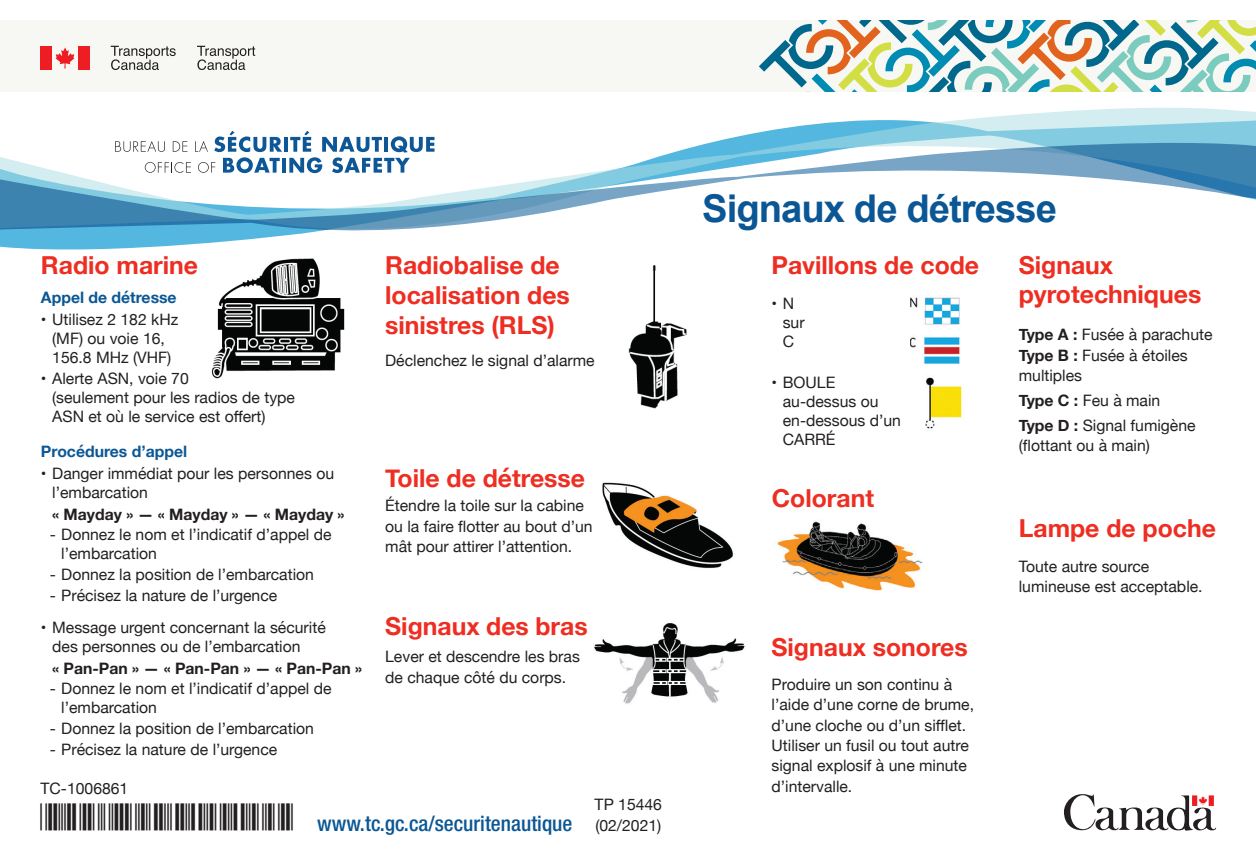
<style>
.page{position:relative;width:1256px;height:851px;background:#fff}
.page>*{position:absolute;margin:0;border:0;box-sizing:border-box;transform-origin:0 0}
.t1{font:700 38.25px "Arial";letter-spacing:-.025em;color:#0b5795}
.t2{font:700 24.75px/29.7px "Helvetica Neue";color:#ee2e22}
.link{font:500 condensed 21.15px "Helvetica Neue LT Std";color:#0b5795}
.body{font:15.75px/19.1px "Helvetica Neue";color:#231f20}
.t3{font:700 15.75px "Helvetica Neue";color:#231f20}
.t4{font:700 15.75px "Helvetica Neue";color:#0b5795}
.s1{font-weight:700}
</style>
<div class="page">
<svg style="left:0;top:107px;width:1161px;height:143px"></svg>
<svg style="left:0;top:108px;width:1256px;height:35px"></svg>
<svg style="left:0;top:143px;width:1256px;height:87px"></svg>
<div style="left:0;top:21px;width:1256px;height:71px;background:#f7f7f4"></div>
<svg style="left:759px;top:21px;width:497px;height:71px"></svg>
<div style="left:41px;top:46px;width:11px;height:24px;background:#ee1d23"></div>
<svg style="left:56px;top:47px;width:18px;height:21px"></svg>
<div style="left:78px;top:46px;width:12px;height:24px;background:#ee1d23"></div>
<svg style="left:197px;top:46px;width:58px;height:24px"></svg>
<svg style="left:111px;top:46px;width:65px;height:24px"></svg>
<hr style="left:282px;top:158px;width:4px;height:15px;background:#0d5796">
<svg style="left:115px;top:131px;width:167px;height:42px"></svg>
<hr style="left:284px;top:137px;width:4px;height:15px;background:#0d5796">
<svg style="left:289px;top:131px;width:145px;height:42px"></svg>
<img style="left:211px;top:258px;width:134px;height:121px">
<img style="left:628px;top:265px;width:59px;height:144px">
<img style="left:594px;top:623px;width:151px;height:81px">
<img style="left:602px;top:482px;width:131px;height:87px">
<img style="left:910px;top:297px;width:52px;height:132px">
<img style="left:777px;top:521px;width:146px;height:70px">
<svg style="left:1064px;top:794px;width:152px;height:36px"></svg>
<h2 class="t2" style="left:41px;top:251px;width:159px">Radio marine</h2>
<h3 class="t4" style="left:41px;top:285px;width:137px">Appel de détresse</h3>
<p class="body" style="left:41px;top:311px;width:139px;text-align:center">• Utilisez 2 182 kHz (MF) ou voie 16,<br>156.8 MHz (VHF)</p>
<p class="body" style="left:52px;top:369px;width:244px;text-indent:-11px">• Alerte ASN, voie 70<br>(seulement pour les radios de type<br>ASN et où le service est offert)</p>
<h3 class="t4" style="left:41px;top:439px;width:148px">Procédures d’appel</h3>
<p class="body" style="left:52px;top:465px;width:283px;text-indent:-11px">• Danger immédiat pour les personnes ou l’embarcation</p>
<p class="t3" style="left:52px;top:501px;width:294px">« Mayday » — « Mayday » — « Mayday »</p>
<p class="body" style="left:61px;top:526px;width:272px;text-indent:-11px">- Donnez le nom et l’indicatif d’appel de l’embarcation</p>
<p class="body" style="left:50px;top:566px;width:265px">- Donnez la position de l’embarcation</p>
<p class="body" style="left:50px;top:586px;width:229px">- Précisez la nature de l’urgence</p>
<p class="body" style="left:52px;top:618px;width:275px;text-indent:-11px">• Message urgent concernant la sécurité des personnes ou de l’embarcation</p>
<p class="t3" style="left:52px;top:655px;width:311px">« Pan-Pan » — « Pan-Pan » — « Pan-Pan »</p>
<p class="body" style="left:61px;top:680px;width:272px;text-indent:-11px">- Donnez le nom et l’indicatif d’appel de l’embarcation</p>
<p class="body" style="left:50px;top:720px;width:265px">- Donnez la position de l’embarcation</p>
<p class="body" style="left:50px;top:740px;width:229px">- Précisez la nature de l’urgence</p>
<p class="body" style="left:41px;top:779px;width:89px">TC-1006861</p>
<h2 class="t2" style="left:385px;top:251px;width:186px">Radiobalise de localisation des sinistres (RLS)</h2>
<p class="body" style="left:385px;top:352px;width:211px">Déclenchez le signal d’alarme</p>
<h2 class="t2" style="left:385px;top:464px;width:201px">Toile de détresse</h2>
<p class="body" style="left:385px;top:496px;width:209px;line-height:20.2px">Étendre la toile sur la cabine ou la faire flotter au bout d’un mât pour attirer l’attention.</p>
<h2 class="t2" style="left:385px;top:612px;width:204px">Signaux des bras</h2>
<p class="body" style="left:385px;top:647px;width:196px;line-height:20.2px">Lever et descendre les bras de chaque côté du corps.</p>
<p class="link" style="left:317px;top:810px;width:257px">www.tc.gc.ca/securitenautique</p>
<p class="body" style="left:594px;top:794px;width:69px;line-height:21.2px">TP 15446 (02/2021)</p>
<h1 class="t1" style="left:702px;top:183px;width:356px">Signaux de détresse</h1>
<h2 class="t2" style="left:771px;top:251px;width:209px">Pavillons de code</h2>
<p class="body" style="left:782px;top:294px;width:23px;text-indent:-11px">• N sur<br>C</p>
<p class="body" style="left:782px;top:374px;width:120px;text-indent:-11px">• BOULE au-dessus ou en-dessous d’un<br>CARRÉ</p>
<h2 class="t2" style="left:772px;top:484px;width:104px">Colorant</h2>
<h2 class="t2" style="left:771px;top:632px;width:198px">Signaux sonores</h2>
<p class="body" style="left:771px;top:675px;width:204px;line-height:20.2px">Produire un son continu à l’aide d’une corne de brume, d’une cloche ou d’un sifflet.<br>Utiliser un fusil ou tout autre signal explosif à une minute d’intervalle.</p>
<h2 class="t2" style="left:1018px;top:251px;width:184px">Signaux pyrotechniques</h2>
<p class="body" style="left:1018px;top:325px;width:195px;line-height:20.2px"><span class="s1">Type A :</span> Fusée à parachute<br><span class="s1">Type B :</span> Fusée à étoiles multiples</p>
<p class="body" style="left:1018px;top:391px;width:143px"><span class="s1">Type C :</span> Feu à main</p>
<p class="body" style="left:1018px;top:416px;width:178px;line-height:20.2px"><span class="s1">Type D :</span> Signal fumigène (flottant ou à main)</p>
<h2 class="t2" style="left:1018px;top:514px;width:199px">Lampe de poche</h2>
<p class="body" style="left:1018px;top:557px;width:185px;line-height:20.2px">Toute autre source lumineuse est acceptable.</p>
</div>
